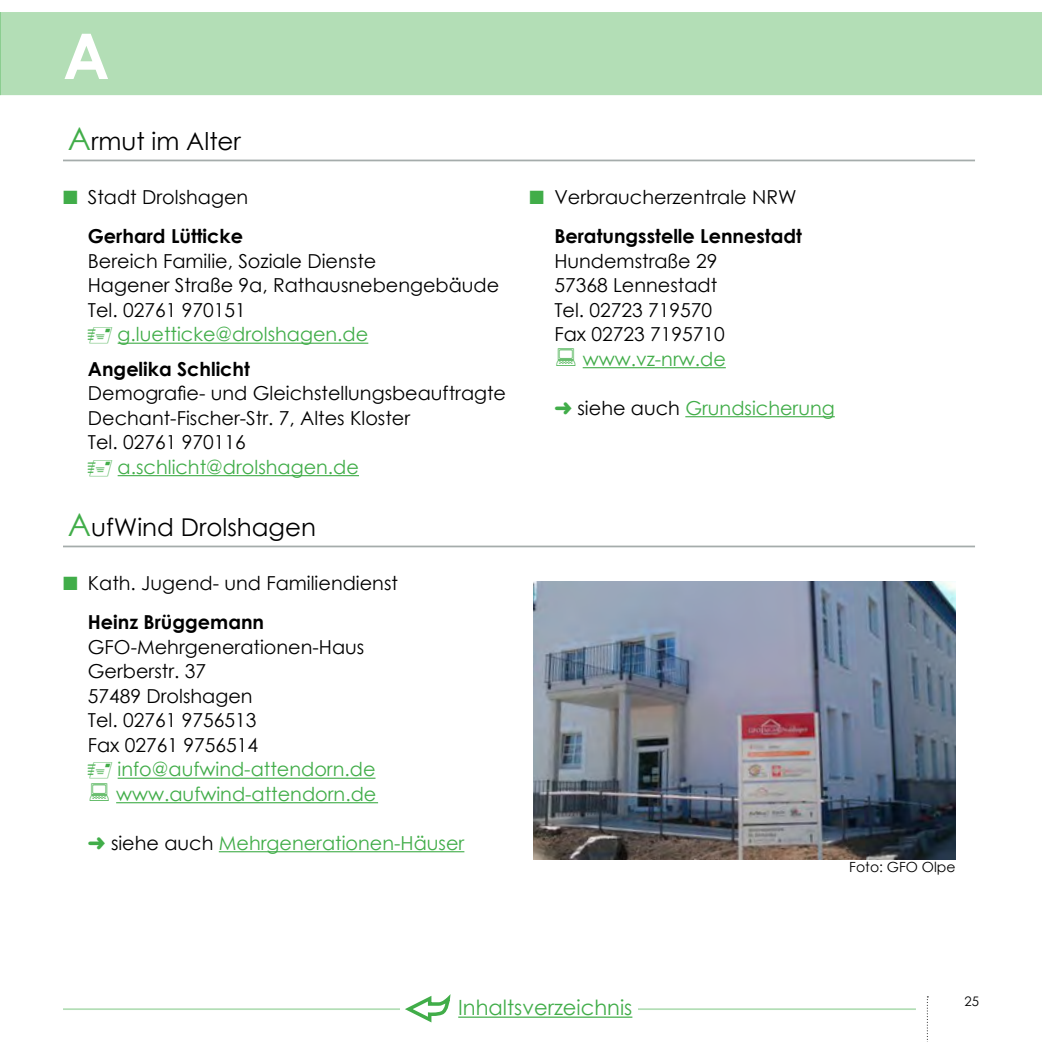
<style>
.page{position:relative;width:1042px;height:1042px;background:#fff}
.page>*{position:absolute;margin:0;border:0;box-sizing:border-box;transform-origin:0 0}
.Buchstabe{font:700 63px "Century Gothic";color:#fff}
.Subline_1{font:24.5px "Century Gothic";color:#000}
.t1{font:21px "Century Gothic";color:#41ad49}
.Fleßtext_11pt{font:19.25px/24.5px "Century Gothic";color:#000}
.Fleßtext_11pt-2{font:19.25px/24.5px "Century Gothic";color:#41ad49}
.Subline_3{font:700 19.25px "Century Gothic";color:#000}
.t2{font:14px "Century Gothic";color:#000}
.t3{font:13.12px "Century Gothic";color:#000}
.s1{font-size:31.5px;color:#41ad49}
.s2{color:#41ad49}
.s3{color:#000}
</style>
<div class="page">
<svg style="left:927px;top:996px;width:1px;height:46px"></svg>
<div style="left:16px;top:12px;width:1026px;height:83px;background:#b3deb6"></div>
<hr style="left:63px;top:1008px;width:853px;height:2px;background:#41ad49">
<div style="left:400px;top:992px;width:55px;height:35px;background:#fff"></div>
<div style="left:453px;top:999px;width:185px;height:16px;background:#fff"></div>
<hr style="left:458px;top:1016px;width:174px;height:2px;background:#41ad49">
<svg style="left:405px;top:994px;width:46px;height:29px"></svg>
<hr style="left:63px;top:160px;width:912px;height:1px;background:#a5acab">
<hr style="left:118px;top:343px;width:250px;height:1px;background:#41ad49">
<hr style="left:118px;top:475px;width:241px;height:1px;background:#41ad49">
<hr style="left:583px;top:367px;width:143px;height:1px;background:#41ad49">
<hr style="left:685px;top:416px;width:150px;height:1px;background:#41ad49">
<hr style="left:63px;top:545px;width:912px;height:2px;background:#a5acab">
<hr style="left:118px;top:777px;width:257px;height:2px;background:#41ad49">
<hr style="left:116px;top:802px;width:262px;height:1px;background:#41ad49">
<hr style="left:219px;top:851px;width:245px;height:1px;background:#41ad49">
<img style="left:534px;top:581px;width:421px;height:278px">
<svg style="left:1026px;top:12px;width:16px;height:4px"></svg>
<svg style="left:0;top:12px;width:16px;height:83px"></svg>
<p class="Buchstabe" style="left:63px;top:8px;width:48px">A</p>
<p class="Subline_1" style="left:68px;top:124px;width:174px"><span class="s1">A</span>rmut im Alter</p>
<p class="Fleßtext_11pt" style="left:63px;top:184px;width:187px"><span class="s2">■</span> Stadt Drolshagen</p>
<p class="Subline_3" style="left:88px;top:222px;width:157px">Gerhard Lütticke</p>
<p class="Fleßtext_11pt" style="left:88px;top:248px;width:290px">Bereich Familie, Soziale Dienste</p>
<p class="Fleßtext_11pt" style="left:88px;top:273px;width:413px">Hagener Straße 9a, Rathausnebengebäude</p>
<p class="Fleßtext_11pt-2" style="left:118px;top:297px;width:252px;text-indent:-30px"><span class="s3">Tel. 02761 970151 </span>g.luetticke@drolshagen.de</p>
<p class="Subline_3" style="left:88px;top:354px;width:164px">Angelika Schlicht</p>
<p class="Fleßtext_11pt" style="left:88px;top:381px;width:420px">Demografie- und Gleichstellungsbeauftragte</p>
<p class="Fleßtext_11pt" style="left:88px;top:405px;width:324px">Dechant-Fischer-Str. 7, Altes Kloster</p>
<p class="Fleßtext_11pt-2" style="left:118px;top:430px;width:243px;text-indent:-30px"><span class="s3">Tel. 02761 970116 </span>a.schlicht@drolshagen.de</p>
<p class="Subline_1" style="left:68px;top:510px;width:249px"><span class="s1">A</span>ufWind Drolshagen</p>
<p class="Fleßtext_11pt" style="left:63px;top:570px;width:336px"><span class="s2">■</span> Kath. Jugend- und Familiendienst</p>
<p class="Subline_3" style="left:88px;top:608px;width:178px">Heinz Brüggemann</p>
<p class="Fleßtext_11pt" style="left:88px;top:634px;width:278px">GFO-Mehrgenerationen-Haus<br>Gerberstr. 37</p>
<p class="Fleßtext_11pt" style="left:88px;top:683px;width:166px">57489 Drolshagen</p>
<p class="Fleßtext_11pt" style="left:88px;top:708px;width:170px">Tel. 02761 9756513</p>
<p class="Fleßtext_11pt" style="left:88px;top:732px;width:172px">Fax 02761 9756514</p>
<p class="Fleßtext_11pt-2" style="left:118px;top:757px;width:259px">info@aufwind-attendorn.de</p>
<p class="Fleßtext_11pt-2" style="left:116px;top:781px;width:262px">www.aufwind-attendorn.de</p>
<p class="Fleßtext_11pt-2" style="left:111px;top:830px;width:355px"><span class="s3">siehe auch</span> Mehrgenerationen-Häuser</p>
<p class="Fleßtext_11pt" style="left:529px;top:184px;width:268px"><span class="s2">■</span> Verbraucherzentrale NRW</p>
<p class="Subline_3" style="left:554px;top:222px;width:249px">Beratungsstelle Lennestadt</p>
<p class="Fleßtext_11pt" style="left:554px;top:248px;width:165px">Hundemstraße 29</p>
<p class="Fleßtext_11pt" style="left:554px;top:273px;width:164px">57368 Lennestadt</p>
<p class="Fleßtext_11pt" style="left:554px;top:297px;width:159px">Tel. 02723 719570</p>
<p class="Fleßtext_11pt" style="left:554px;top:322px;width:172px">Fax 02723 7195710</p>
<p class="Fleßtext_11pt-2" style="left:583px;top:346px;width:145px">www.vz-nrw.de</p>
<p class="Fleßtext_11pt-2" style="left:577px;top:395px;width:259px"><span class="s3">siehe auch</span> Grundsicherung</p>
<p class="t2" style="left:849px;top:857px;width:108px">Foto: GFO Olpe</p>
<p class="t1" style="left:458px;top:993px;width:176px">Inhaltsverzeichnis</p>
<p class="t3" style="left:964px;top:992px;width:16px">25</p>
</div>
